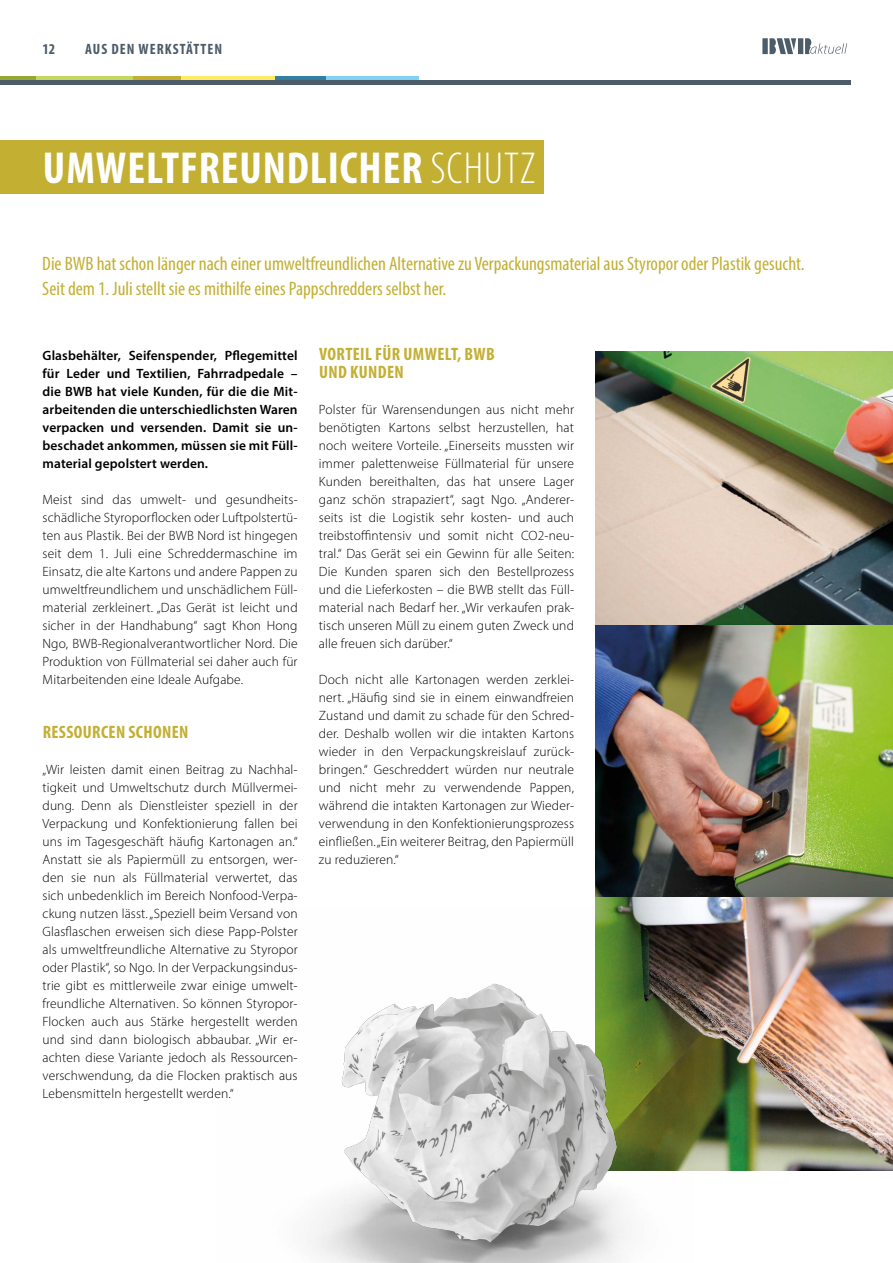
<style>
.page{position:relative;width:893px;height:1263px;background:#fff}
.page>*{position:absolute;margin:0;border:0;box-sizing:border-box;transform-origin:0 0}
.t1{font:700 condensed 45px "Myriad Pro";letter-spacing:.02em;color:#fff}
.t2{font:condensed 19.5px/25.5px "Myriad Pro";color:#c3b033}
.t3{font:700 condensed 18px/18px "Myriad Pro";letter-spacing:.02em;color:#c3b033}
.t4{font:700 condensed 15px "Myriad Pro";letter-spacing:.07em;color:#4d5c69}
.t5{font:300 13.5px/18px "Myriad Pro";letter-spacing:.01em;color:#000;text-align:justify}
.t6{font:600 13.5px/18px "Myriad Pro";letter-spacing:.01em;color:#000;text-align:justify}
.s1{font-weight:300}
</style>
<div class="page">
<svg style="left:326px;top:77px;width:93px;height:4px"></svg>
<svg style="left:275px;top:77px;width:51px;height:4px"></svg>
<svg style="left:181px;top:77px;width:94px;height:4px"></svg>
<svg style="left:133px;top:77px;width:48px;height:4px"></svg>
<svg style="left:36px;top:77px;width:97px;height:4px"></svg>
<svg style="left:0;top:77px;width:36px;height:4px"></svg>
<hr style="left:0;top:81px;width:850px;height:4px;background:#4d5c69">
<svg style="left:762px;top:38px;width:85px;height:17px"></svg>
<div style="left:0;top:140px;width:544px;height:54px;background:#c3b033"></div>
<img style="left:595px;top:351px;width:298px;height:819px">
<img style="left:310px;top:906px;width:383px;height:357px">
<p class="t4" style="left:43px;top:39px;width:14px">12</p>
<p class="t4" style="left:85px;top:39px;width:139px">AUS DEN WERKSTÄTTEN</p>
<h1 class="t1" style="left:43px;top:139px;width:494px">UMWELTFREUNDLICHER <span class="s1">SCHUTZ</span></h1>
<h2 class="t2" style="left:42px;top:250px;width:764px">Die BWB hat schon länger nach einer umweltfreundlichen Alternative zu Verpackungsmaterial aus Styropor oder Plastik gesucht.<br>Seit dem 1. Juli stellt sie es mithilfe eines Pappschredders selbst her.</h2>
<p class="t6" style="left:43px;top:346px;width:257px">Glasbehälter, Seifenspender, Pflegemittel für Leder und Textilien, Fahrradpedale – die BWB hat viele Kunden, für die die Mit&shy;arbeitenden die unterschiedlichsten Waren verpacken und versenden. Damit sie un&shy;beschadet ankommen, müssen sie mit Füll&shy;material gepolstert werden.</p>
<p class="t5" style="left:43px;top:490px;width:257px">Meist sind das umwelt- und gesundheits&shy;schädliche Styroporflocken oder Luftpolstertü&shy;ten aus Plastik. Bei der BWB Nord ist hingegen seit dem 1. Juli eine Schreddermaschine im Einsatz, die alte Kartons und andere Pappen zu umweltfreundlichem und unschädlichem Füll&shy;material zerkleinert. „Das Gerät ist leicht und sicher in der Handhabung“ sagt Khon Hong Ngo, BWB-Regionalverantwortlicher Nord. Die Produktion von Füllmaterial sei daher auch für Mitarbeitenden eine Ideale Aufgabe.</p>
<h3 class="t3" style="left:43px;top:723px;width:147px">RESSOURCEN SCHONEN</h3>
<p class="t5" style="left:43px;top:760px;width:257px">„Wir leisten damit einen Beitrag zu Nachhal&shy;tigkeit und Umweltschutz durch Müllvermei&shy;dung. Denn als Dienstleister speziell in der Verpackung und Konfektionierung fallen bei uns im Tagesgeschäft häufig Kartonagen an.“ Anstatt sie als Papiermüll zu entsorgen, wer&shy;den sie nun als Füllmaterial verwertet, das sich unbedenklich im Bereich Nonfood-Verpa&shy;ckung nutzen lässt. „Speziell beim Versand von Glasflaschen erweisen sich diese Papp-Polster als umweltfreundliche Alternative zu Styropor oder Plastik“, so Ngo. In der Verpackungsindus&shy;trie gibt es mittlerweile zwar einige umwelt&shy;freundliche Alternativen. So können Styropor-Flocken auch aus Stärke hergestellt werden und sind dann biologisch abbaubar. „Wir er&shy;achten diese Variante jedoch als Ressourcen&shy;verschwendung, da die Flocken praktisch aus Lebensmitteln hergestellt werden.“</p>
<h3 class="t3" style="left:319px;top:345px;width:177px">VORTEIL FÜR UMWELT, BWB<br>UND KUNDEN</h3>
<p class="t5" style="left:319px;top:400px;width:257px">Polster für Warensendungen aus nicht mehr benötigten Kartons selbst herzustellen, hat noch weitere Vorteile. „Einerseits mussten wir immer palettenweise Füllmaterial für unsere Kunden bereithalten, das hat unsere Lager ganz schön strapaziert“, sagt Ngo. „Anderer&shy;seits ist die Logistik sehr kosten- und auch treibstoffintensiv und somit nicht CO2-neu&shy;tral.“ Das Gerät sei ein Gewinn für alle Seiten:<br>Die Kunden sparen sich den Bestellprozess und die Lieferkosten – die BWB stellt das Füll&shy;material nach Bedarf her. „Wir verkaufen prak&shy;tisch unseren Müll zu einem guten Zweck und alle freuen sich darüber.“</p>
<p class="t5" style="left:319px;top:670px;width:257px">Doch nicht alle Kartonagen werden zerklei&shy;nert. „Häufig sind sie in einem einwandfreien Zustand und damit zu schade für den Schred&shy;der. Deshalb wollen wir die intakten Kartons wieder in den Verpackungskreislauf zurück&shy;bringen.“ Geschreddert würden nur neutrale und nicht mehr zu verwendende Pappen, während die intakten Kartonagen zur Wieder&shy;verwendung in den Konfektionierungsprozess einfließen. „Ein weiterer Beitrag, den Papiermüll zu reduzieren.“</p>
</div>
